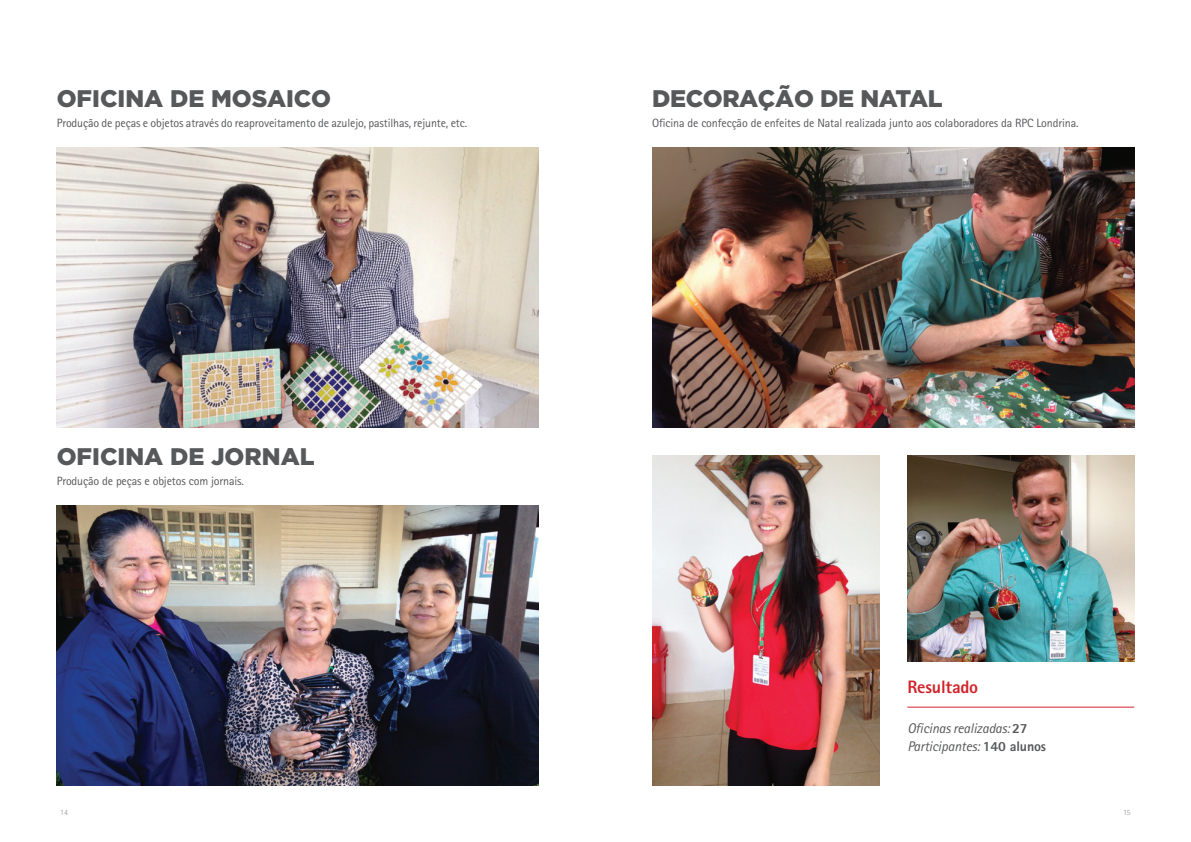
<style>
.page{position:relative;width:1191px;height:842px;background:#fff}
.page>*{position:absolute;margin:0;border:0;box-sizing:border-box;transform-origin:0 0}
.t1{font:900 24px "Gotham";color:#57585a}
.t2{font:800 18px "Rotis Sans Serif Std";letter-spacing:-.01em;color:#d1232a}
.t3{font:italic 14px/18px "Rotis Sans Serif Std";letter-spacing:-.01em;color:#57585a}
.t4{font:12px "Rotis Sans Serif Std";letter-spacing:-.01em;color:#57585a}
.t5{font:300 8px "Rotis Sans Serif Std";color:#939598}
.s1{font-weight:800;font-style:normal}
</style>
<div class="page">
<img style="left:57px;top:148px;width:482px;height:279px">
<img style="left:652px;top:148px;width:482px;height:279px">
<img style="left:652px;top:455px;width:227px;height:330px">
<img style="left:907px;top:455px;width:227px;height:206px">
<img style="left:57px;top:506px;width:482px;height:279px">
<hr style="left:907px;top:707px;width:227px;height:1px;background:#d1232a">
<h1 class="t1" style="left:57px;top:85px;width:276px">OFICINA DE MOSAICO</h1>
<p class="t4" style="left:57px;top:116px;width:412px">Produção de peças e objetos através do reaproveitamento de azulejo, pastilhas, rejunte, etc.</p>
<h1 class="t1" style="left:57px;top:443px;width:259px">OFICINA DE JORNAL</h1>
<p class="t4" style="left:57px;top:474px;width:189px">Produção de peças e objetos com jornais.</p>
<h1 class="t1" style="left:652px;top:85px;width:292px">DECORAÇÃO DE NATAL</h1>
<p class="t4" style="left:652px;top:116px;width:428px">Oficina de confecção de enfeites de Natal realizada junto aos colaboradores da RPC Londrina.</p>
<h2 class="t2" style="left:907px;top:675px;width:72px">Resultado</h2>
<p class="t3" style="left:907px;top:719px;width:140px">Oficinas realizadas: <span class="s1">27<br></span>Participantes: <span class="s1">140 alunos</span></p>
<p class="t5" style="left:60px;top:808px;width:9px">14</p>
<p class="t5" style="left:1123px;top:808px;width:9px">15</p>
</div>
